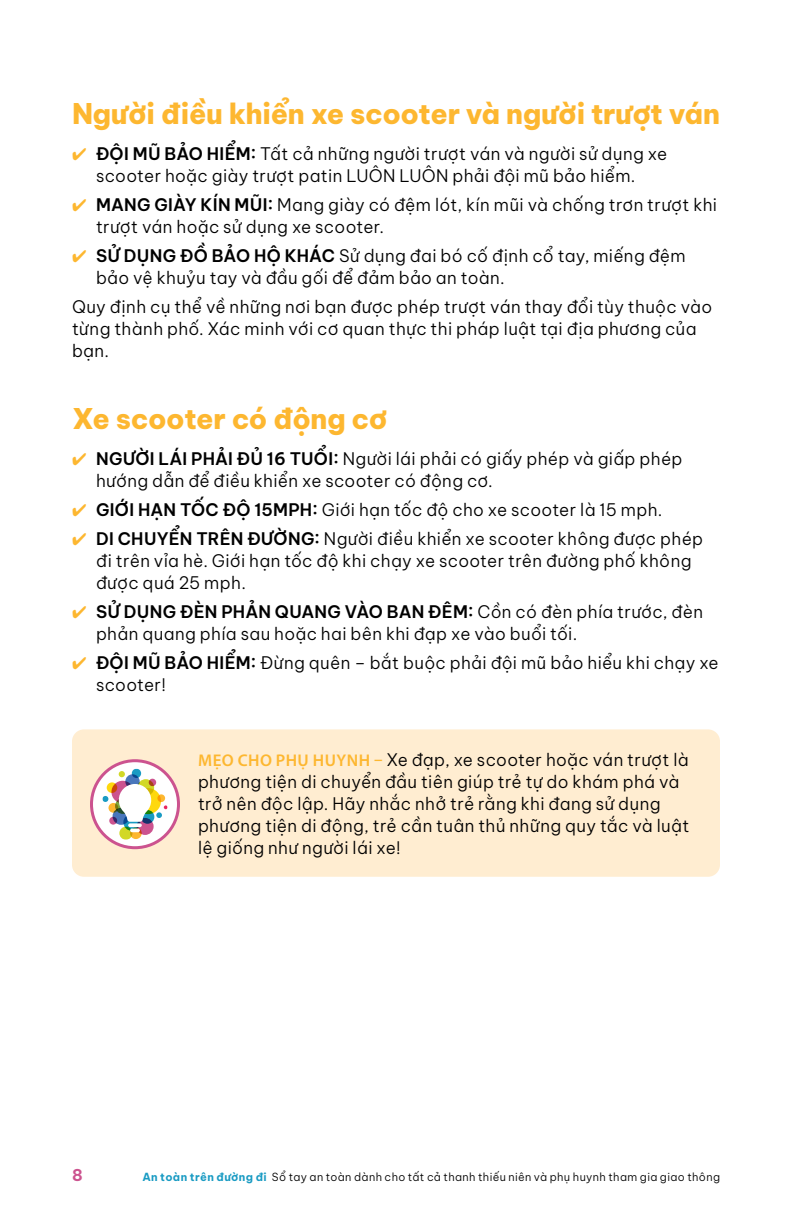
<style>
.page{position:relative;width:792px;height:1224px;background:#fff}
.page>*{position:absolute;margin:0;border:0;box-sizing:border-box;transform-origin:0 0}
._2_Section_Subhead_1{font:800 28px "Be Vietnam Pro";letter-spacing:-.01em;color:#fdb730}
.Body_Bullet{font:300 17px/22px "Be Vietnam Pro";letter-spacing:.02em;color:#000}
.Parent_Tip{font:300 17px/22px "Be Vietnam Pro";letter-spacing:.02em;color:#000}
.Body_Text{font:300 17px/22px "Be Vietnam Pro";letter-spacing:.02em;color:#000}
.t1{font:700 16px "Be Vietnam Pro";color:#cc538f}
.t2{font:300 11px "Be Vietnam Pro";letter-spacing:.035em;color:#000}
.s1{color:#fdb730}
.s2{font-weight:600}
.s3{font-family:"Myriad Pro";font-weight:600;color:#fdb730}
.s4{font-weight:700;color:#199bc3}
</style>
<div class="page">
<div style="left:72px;top:729px;width:648px;height:148px;background:#ffedd1;border-radius:12px"></div>
<div style="left:92px;top:761px;width:86px;height:87px;background:#fff;border-radius:50%"></div>
<div style="left:125px;top:774px;width:15px;height:15px;background:#4876bb;border-radius:50%"></div>
<svg style="left:137px;top:779px;width:17px;height:17px"></svg>
<div style="left:113px;top:808px;width:17px;height:17px;background:#4876bb;border-radius:50%"></div>
<div style="left:137px;top:818px;width:17px;height:17px;background:#cc538f;border-radius:50%"></div>
<div style="left:119px;top:827px;width:13px;height:13px;background:#d2d827;border-radius:50%"></div>
<svg style="left:108px;top:803px;width:10px;height:10px"></svg>
<svg style="left:141px;top:810px;width:13px;height:14px"></svg>
<svg style="left:119px;top:771px;width:6px;height:6px"></svg>
<svg style="left:111px;top:781px;width:23px;height:22px"></svg>
<svg style="left:123px;top:814px;width:17px;height:17px"></svg>
<svg style="left:130px;top:827px;width:12px;height:12px"></svg>
<svg style="left:115px;top:798px;width:16px;height:16px"></svg>
<svg style="left:107px;top:782px;width:10px;height:11px"></svg>
<svg style="left:149px;top:779px;width:7px;height:7px"></svg>
<svg style="left:132px;top:769px;width:9px;height:9px"></svg>
<svg style="left:102px;top:796px;width:6px;height:6px"></svg>
<svg style="left:109px;top:817px;width:8px;height:8px"></svg>
<svg style="left:119px;top:784px;width:49px;height:38px"></svg>
<svg style="left:128px;top:823px;width:14px;height:4px"></svg>
<svg style="left:130px;top:829px;width:10px;height:3px"></svg>
<div style="left:90px;top:759px;width:90px;height:90px;border:3px solid #cc538f;border-radius:50%"></div>
<h2 class="_2_Section_Subhead_1" style="left:72px;top:90px;width:650px">Người điều khiển xe scooter và người trượt ván</h2>
<p class="Body_Bullet" style="left:72px;top:141px;width:597px;text-align:center"><span class="s1">✔</span> <span class="s2">ĐỘI MŨ BẢO HIỂM:</span> Tất cả những người trượt ván và người sử dụng xe scooter hoặc giày trượt patin LUÔN LUÔN phải đội mũ bảo hiểm.</p>
<p class="Body_Bullet" style="left:96px;top:192px;width:623px;text-indent:-24px"><span class="s1">✔</span> <span class="s2">MANG GIÀY KÍN MŨI:</span> Mang giày có đệm lót, kín mũi và chống trơn trượt khi trượt ván hoặc sử dụng xe scooter.</p>
<p class="Body_Bullet" style="left:96px;top:243px;width:591px;text-indent:-24px"><span class="s1">✔</span> <span class="s2">SỬ DỤNG ĐỒ BẢO HỘ KHÁC</span> Sử dụng đai bó cố định cổ tay, miếng đệm bảo vệ khuỷu tay và đầu gối để đảm bảo an toàn.</p>
<p class="Body_Text" style="left:72px;top:294px;width:642px">Quy định cụ thể về những nơi bạn được phép trượt ván thay đổi tùy thuộc vào từng thành phố. Xác minh với cơ quan thực thi pháp luật tại địa phương của bạn.</p>
<h2 class="_2_Section_Subhead_1" style="left:72px;top:395px;width:317px">Xe scooter có động cơ</h2>
<p class="Body_Bullet" style="left:96px;top:446px;width:588px;text-indent:-24px"><span class="s1">✔</span> <span class="s2">NGƯỜI LÁI PHẢI ĐỦ 16 TUỔI:</span> Người lái phải có giấy phép và giấp phép hướng dẫn để điều khiển xe scooter có động cơ.</p>
<p class="Body_Bullet" style="left:72px;top:497px;width:592px"><span class="s1">✔</span> <span class="s2">GIỚI HẠN TỐC ĐỘ 15MPH:</span> Giới hạn tốc độ cho xe scooter là 15 mph.</p>
<p class="Body_Bullet" style="left:96px;top:526px;width:609px;text-indent:-24px"><span class="s1">✔</span> <span class="s2">DI CHUYỂN TRÊN ĐƯỜNG:</span> Người điều khiển xe scooter không được phép đi trên vỉa hè. Giới hạn tốc độ khi chạy xe scooter trên đường phố không được quá 25 mph.</p>
<p class="Body_Bullet" style="left:96px;top:599px;width:609px;text-indent:-24px"><span class="s1">✔</span> <span class="s2">SỬ DỤNG ĐÈN PHẢN QUANG VÀO BAN ĐÊM:</span> Cồn có đèn phía trước, đèn phản quang phía sau hoặc hai bên khi đạp xe vào buổi tối.</p>
<p class="Body_Bullet" style="left:96px;top:650px;width:624px;text-indent:-24px"><span class="s1">✔</span> <span class="s2">ĐỘI MŨ BẢO HIỂM:</span> Đừng quên – bắt buộc phải đội mũ bảo hiểu khi chạy xe scooter!</p>
<p class="Parent_Tip" style="left:198px;top:748px;width:493px"><span class="s3">MẸO CHO PHỤ HUYNH –</span> Xe đạp, xe scooter hoặc ván trượt là phương tiện di chuyển đầu tiên giúp trẻ tự do khám phá và trở nên độc lập. Hãy nhắc nhở trẻ rằng khi đang sử dụng phương tiện di động, trẻ cần tuân thủ những quy tắc và luật lệ giống như người lái xe!</p>
<p class="t1" style="left:72px;top:1161px;width:12px">8</p>
<p class="t2" style="left:142px;top:1168px;width:579px"><span class="s4">An toàn trên đường đi</span> Sổ tay an toàn dành cho tất cả thanh thiếu niên và phụ huynh tham gia giao thông</p>
</div>
